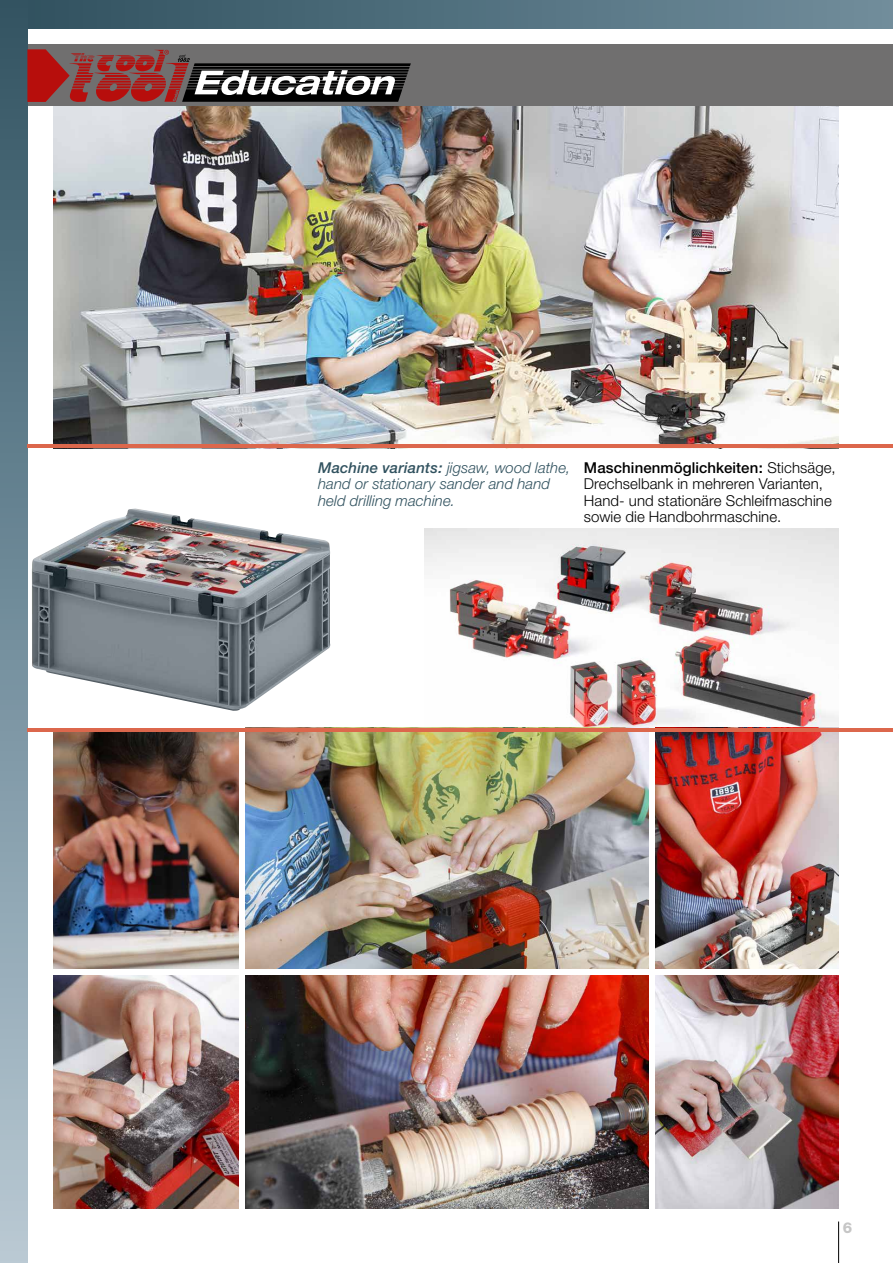
<style>
.page{position:relative;width:893px;height:1263px;background:#fff}
.page>*{position:absolute;margin:0;border:0;box-sizing:border-box;transform-origin:0 0}
.t1{font:300 15px/16.5px "Helvetica Neue";letter-spacing:.005em;color:#000}
.t2{font:italic 300 15px/16.5px "Helvetica Neue";letter-spacing:.005em;color:#31525f}
.t3{font:800 15px "Helvetica Neue";color:#c6c6c6}
.s1{font-weight:500}
</style>
<div class="page">
<hr style="left:838px;top:1221px;width:1px;height:42px;background:#000">
<img style="left:424px;top:529px;width:415px;height:199px">
<img style="left:53px;top:106px;width:785px;height:338px">
<div style="left:27px;top:45px;width:866px;height:61px;background:#706f6f"></div>
<div style="left:27px;top:0;width:866px;height:29px;background:linear-gradient(to right,#315260,#718d9c)"></div>
<div style="left:0;top:0;width:27px;height:1263px;background:linear-gradient(to bottom,#315463,#b8cad5)"></div>
<hr style="left:27px;top:444px;width:866px;height:4px;background:#dc674c">
<img style="left:245px;top:732px;width:404px;height:236px">
<img style="left:53px;top:732px;width:186px;height:236px">
<img style="left:655px;top:732px;width:184px;height:236px">
<img style="left:245px;top:975px;width:404px;height:234px">
<img style="left:53px;top:975px;width:186px;height:234px">
<img style="left:655px;top:975px;width:183px;height:234px">
<img style="left:32px;top:508px;width:298px;height:203px">
<hr style="left:27px;top:728px;width:866px;height:4px;background:#dc674c">
<svg style="left:27px;top:49px;width:384px;height:53px"></svg>
<p class="t2" style="left:318px;top:459px;width:254px"><span class="s1">Machine variants:</span> jigsaw, wood lathe, hand or stationary sander and hand held drilling machine.</p>
<p class="t1" style="left:584px;top:459px;width:253px"><span class="s1">Maschinenmöglichkeiten:</span> Stichsäge, Drechselbank in mehreren Varianten, Hand- und stationäre Schleifmaschine sowie die Handbohrmaschine.</p>
<p class="t3" style="left:843px;top:1218px;width:11px">6</p>
</div>
